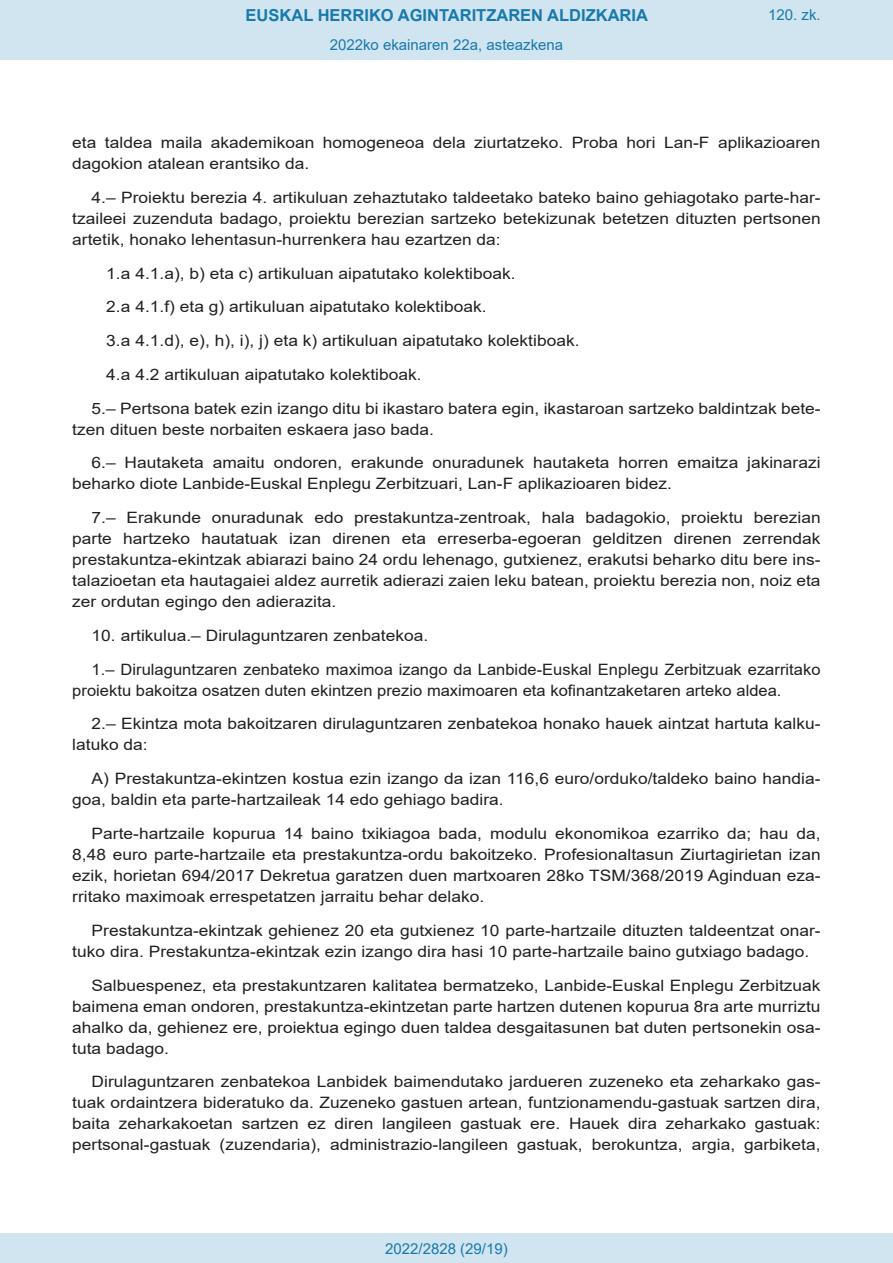
<style>
.page{position:relative;width:893px;height:1263px;background:#fff}
.page>*{position:absolute;margin:0;border:0;box-sizing:border-box;transform-origin:0 0}
.t1{font:700 16.5px "Arial";color:#1879ad}
.BOPVDetalle{font:15.6px/21px "Arial";color:#231f20;scale:1.11 1}
.BOPVDetalle1{font:15.6px "Arial";color:#231f20;scale:1.11 1}
.BOPVDetalle-2{font:15.6px/21px "Arial";color:#231f20;scale:1.05 1}
.Paginacion_Centro{font:15px "Arial";color:#1879ad}
</style>
<div class="page">
<div style="left:0;top:0;width:893px;height:60px;background:#d0e5f0"></div>
<div style="left:0;top:1233px;width:893px;height:30px;background:#d0e5f0"></div>
<p class="t1" style="left:246px;top:3px;width:404px">EUSKAL HERRIKO AGINTARITZAREN ALDIZKARIA</p>
<p class="Paginacion_Centro" style="left:330px;top:35px;width:235px">2022ko ekainaren 22a, asteazkena</p>
<p class="Paginacion_Centro" style="left:768px;top:5px;width:54px">120. zk.</p>
<p class="BOPVDetalle" style="left:72px;top:132px;width:676px">eta taldea maila akademikoan homogeneoa dela ziurtatzeko. Proba hori Lan-F aplikazioaren dagokion atalean erantsiko da.</p>
<p class="BOPVDetalle" style="left:72px;top:187px;width:676px;text-align:justify;text-indent:19px">4.– Proiektu berezia 4. artikuluan zehaztutako taldeetako bateko baino gehiagotako parte-har&shy;tzaileei zuzenduta badago, proiektu berezian sartzeko betekizunak betetzen dituzten pertsonen artetik, honako lehentasun-hurrenkera hau ezartzen da:</p>
<p class="BOPVDetalle1" style="left:106px;top:262px;width:370px">1.a 4.1.a), b) eta c) artikuluan aipatutako kolektiboak.</p>
<p class="BOPVDetalle1" style="left:106px;top:296px;width:344px">2.a 4.1.f) eta g) artikuluan aipatutako kolektiboak.</p>
<p class="BOPVDetalle1" style="left:106px;top:330px;width:428px">3.a 4.1.d), e), h), i), j) eta k) artikuluan aipatutako kolektiboak.</p>
<p class="BOPVDetalle1" style="left:106px;top:364px;width:286px">4.a 4.2 artikuluan aipatutako kolektiboak.</p>
<p class="BOPVDetalle" style="left:72px;top:398px;width:676px;text-indent:19px">5.– Pertsona batek ezin izango ditu bi ikastaro batera egin, ikastaroan sartzeko baldintzak bete&shy;tzen dituen beste norbaiten eskaera jaso bada.</p>
<p class="BOPVDetalle" style="left:72px;top:452px;width:676px;text-indent:19px">6.– Hautaketa amaitu ondoren, erakunde onuradunek hautaketa horren emaitza jakinarazi beharko diote Lanbide-Euskal Enplegu Zerbitzuari, Lan-F aplikazioaren bidez.</p>
<p class="BOPVDetalle" style="left:72px;top:507px;width:676px;text-align:justify;text-indent:19px">7.– Erakunde onuradunak edo prestakuntza-zentroak, hala badagokio, proiektu berezian parte hartzeko hautatuak izan direnen eta erreserba-egoeran gelditzen direnen zerrendak prestakuntza-ekintzak abiarazi baino 24 ordu lehenago, gutxienez, erakutsi beharko ditu bere ins&shy;talazioetan eta hautagaiei aldez aurretik adierazi zaien leku batean, proiektu berezia non, noiz eta zer ordutan egingo den adierazita.</p>
<p class="BOPVDetalle" style="left:92px;top:625px;width:305px">10. artikulua.– Dirulaguntzaren zenbatekoa.</p>
<p class="BOPVDetalle-2" style="left:72px;top:659px;width:714px;text-indent:19px">1.– Dirulaguntzaren zenbateko maximoa izango da Lanbide-Euskal Enplegu Zerbitzuak ezarritako proiektu bakoitza osatzen duten ekintzen prezio maximoaren eta kofinantzaketaren arteko aldea.</p>
<p class="BOPVDetalle" style="left:72px;top:713px;width:676px;text-indent:19px">2.– Ekintza mota bakoitzaren dirulaguntzaren zenbatekoa honako hauek aintzat hartuta kalku&shy;latuko da:</p>
<p class="BOPVDetalle" style="left:72px;top:768px;width:676px;text-indent:19px">A) Prestakuntza-ekintzen kostua ezin izango da izan 116,6 euro/orduko/taldeko baino handia&shy;goa, baldin eta parte-hartzaileak 14 edo gehiago badira.</p>
<p class="BOPVDetalle" style="left:72px;top:823px;width:676px;text-align:justify;text-indent:19px">Parte-hartzaile kopurua 14 baino txikiagoa bada, modulu ekonomikoa ezarriko da; hau da, 8,48 euro parte-hartzaile eta prestakuntza-ordu bakoitzeko. Profesionaltasun Ziurtagirietan izan ezik, horietan 694/2017 Dekretua garatzen duen martxoaren 28ko TSM/368/2019 Aginduan eza&shy;rritako maximoak errespetatzen jarraitu behar delako.</p>
<p class="BOPVDetalle" style="left:72px;top:920px;width:676px;text-indent:19px">Prestakuntza-ekintzak gehienez 20 eta gutxienez 10 parte-hartzaile dituzten taldeentzat onar&shy;tuko dira. Prestakuntza-ekintzak ezin izango dira hasi 10 parte-hartzaile baino gutxiago badago.</p>
<p class="BOPVDetalle" style="left:72px;top:974px;width:676px;text-align:justify;text-indent:19px">Salbuespenez, eta prestakuntzaren kalitatea bermatzeko, Lanbide-Euskal Enplegu Zerbitzuak baimena eman ondoren, prestakuntza-ekintzetan parte hartzen dutenen kopurua 8ra arte murriztu ahalko da, gehienez ere, proiektua egingo duen taldea desgaitasunen bat duten pertsonekin osa&shy;tuta badago.</p>
<p class="BOPVDetalle" style="left:72px;top:1071px;width:676px;text-align:justify;text-indent:19px">Dirulaguntzaren zenbatekoa Lanbidek baimendutako jardueren zuzeneko eta zeharkako gas&shy;tuak ordaintzera bideratuko da. Zuzeneko gastuen artean, funtzionamendu-gastuak sartzen dira, baita zeharkakoetan sartzen ez diren langileen gastuak ere. Hauek dira zeharkako gastuak: pertsonal-gastuak (zuzendaria), administrazio-langileen gastuak, berokuntza, argia, garbiketa,</p>
<p class="Paginacion_Centro" style="left:385px;top:1238px;width:124px">2022/2828 (29/19)</p>
</div>
